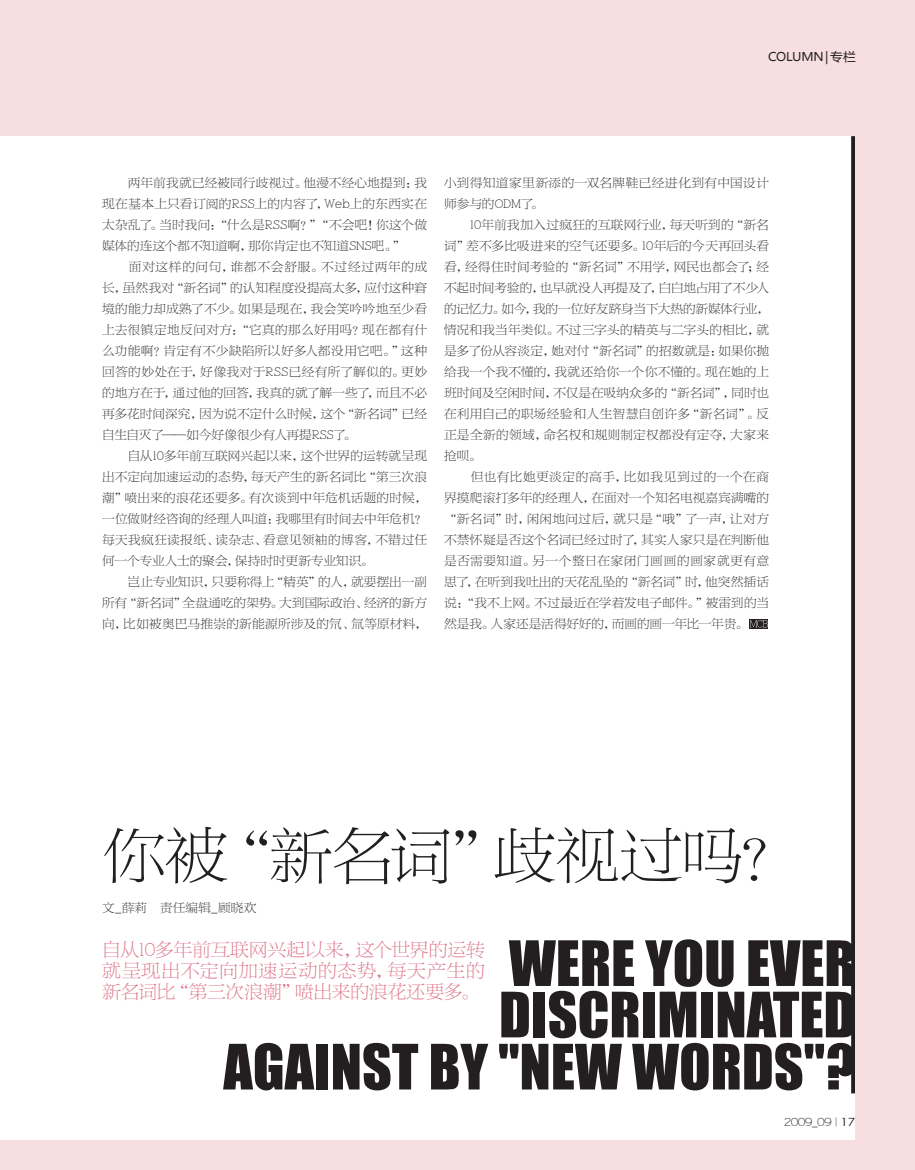
<style>
.page{position:relative;width:915px;height:1170px;background:#fff}
.page>*{position:absolute;margin:0;border:0;box-sizing:border-box;transform-origin:0 0}
.t1{font:60px "FZNBSJW GB1 0";color:#231f20;scale:1.05 1}
.t2{font:57.75px/51.8px "Impact";color:#231f20;text-align:right}
.t3{font:18px/21px "FZNBSJW GB1 0";color:#dc6c85;text-align:justify;scale:1.05 1}
.t4{font:12px/21px "FZNBSJW GB1 0";letter-spacing:.015em;color:#231f20;scale:1.05 1}
.t5{font:12px "Microsoft Ya Hei";letter-spacing:-.02em;color:#231f20;scale:1.05 1}
.t6{font:11.25px "FZNBSJW GB1 0";color:#231f20;scale:1.2 1}
.s1{font-family:"ST Xihei"}
</style>
<div class="page">
<div style="left:0;top:1140px;width:914px;height:29px;background:#f7dee0"></div>
<div style="left:0;top:0;width:914px;height:136px;background:#f7dee0"></div>
<svg style="left:851px;top:136px;width:4px;height:957px;background:#2b2728"></svg>
<svg style="left:749px;top:619px;width:18px;height:9px"></svg>
<svg style="left:749px;top:620px;width:18px;height:7px"></svg>
<div style="left:855px;top:119px;width:59px;height:1032px;background:#f7dee0"></div>
<p class="t5" style="left:767px;top:49px;width:85px">COLUMN| 专栏</p>
<p class="t4" style="left:102px;top:172px;width:311px">　　两年前我就已经被同行歧视过。他漫不经心地提到：我现在基本上只看订阅的RSS上的内容了，Web上的东西实在太杂乱了。当时我问：“什么是RSS啊？”“不会吧！你这个做媒体的连这个都不知道啊，那你肯定也不知道SNS吧。”<br>　　面对这样的问句，谁都不会舒服。不过经过两年的成长，虽然我对“新名词”的认知程度没提高太多，应付这种窘境的能力却成熟了不少。如果是现在，我会笑吟吟地至少看上去很镇定地反问对方：“它真的那么好用吗？现在都有什么功能啊？肯定有不少缺陷所以好多人都没用它吧。”这种回答的妙处在于，好像我对于RSS已经有所了解似的。更妙的地方在于，通过他的回答，我真的就了解一些了，而且不必再多花时间深究，因为说不定什么时候，这个“新名词”已经自生自灭了——如今好像很少有人再提RSS了。<br>　　自从10多年前互联网兴起以来，这个世界的运转就呈现出不定向加速运动的态势，每天产生的新名词比“第三次浪潮”喷出来的浪花还要多。有次谈到中年危机话题的时候，一位做财经咨询的经理人叫道：我哪里有时间去中年危机？每天我疯狂读报纸、读杂志、看意见领袖的博客，不错过任何一个专业人士的聚会，保持时时更新专业知识。<br>　　岂止专业知识，只要称得上“精英”的人，就要摆出一副所有“新名词”全盘通吃的架势。大到国际政治、经济的新方向，比如被奥巴马推崇的新能源所涉及的氘、氚等原材料，</p>
<p class="t4" style="left:444px;top:172px;width:311px">小到得知道家里新添的一双名牌鞋已经进化到有中国设计师参与的ODM了。<br>　　10年前我加入过疯狂的互联网行业，每天听到的“新名词”差不多比吸进来的空气还要多。10年后的今天再回头看看，经得住时间考验的“新名词”不用学，网民也都会了；经不起时间考验的，也早就没人再提及了，白白地占用了不少人的记忆力。如今，我的一位好友跻身当下大热的新媒体行业，情况和我当年类似。不过三字头的精英与二字头的相比，就是多了份从容淡定，她对付“新名词”的招数就是：如果你抛给我一个我不懂的，我就还给你一个你不懂的。现在她的上班时间及空闲时间，不仅是在吸纳众多的“新名词”，同时也在利用自己的职场经验和人生智慧自创许多“新名词”。反正是全新的领域，命名权和规则制定权都没有定夺，大家来抢呗。<br>　　但也有比她更淡定的高手，比如我见到过的一个在商界摸爬滚打多年的经理人，在面对一个知名电视嘉宾满嘴的“新名词”时，闲闲地问过后，就只是“哦”了一声，让对方不禁怀疑是否这个名词已经过时了，其实人家只是在判断他是否需要知道。另一个整日在家闭门画画的画家就更有意思了，在听到我吐出的天花乱坠的“新名词”时，他突然插话说：“我不上网。不过最近在学着发电子邮件。”被雷到的当然是我。人家还是活得好好的，而画的画一年比一年贵。</p>
<h1 class="t1" style="left:102px;top:825px;width:667px">你被“新名词”歧视过吗？</h1>
<p class="t4" style="left:102px;top:897px;width:148px">文_薛莉　责任编辑_顾晓欢</p>
<h2 class="t2" style="left:223px;top:935px;width:633px">WERE YOU EVER<br>DISCRIMINATED<br>AGAINST BY "NEW WORDS"?</h2>
<h3 class="t3" style="left:102px;top:939px;width:366px">自从10多年前互联网兴起以来，这个世界的运转就呈现出不定向加速运动的态势，每天产生的新名词比“第三次浪潮”喷出来的浪花还要多。</h3>
<p class="t6" style="left:783px;top:1116px;width:61px">2009_09 | <span class="s1">17</span></p>
</div>
